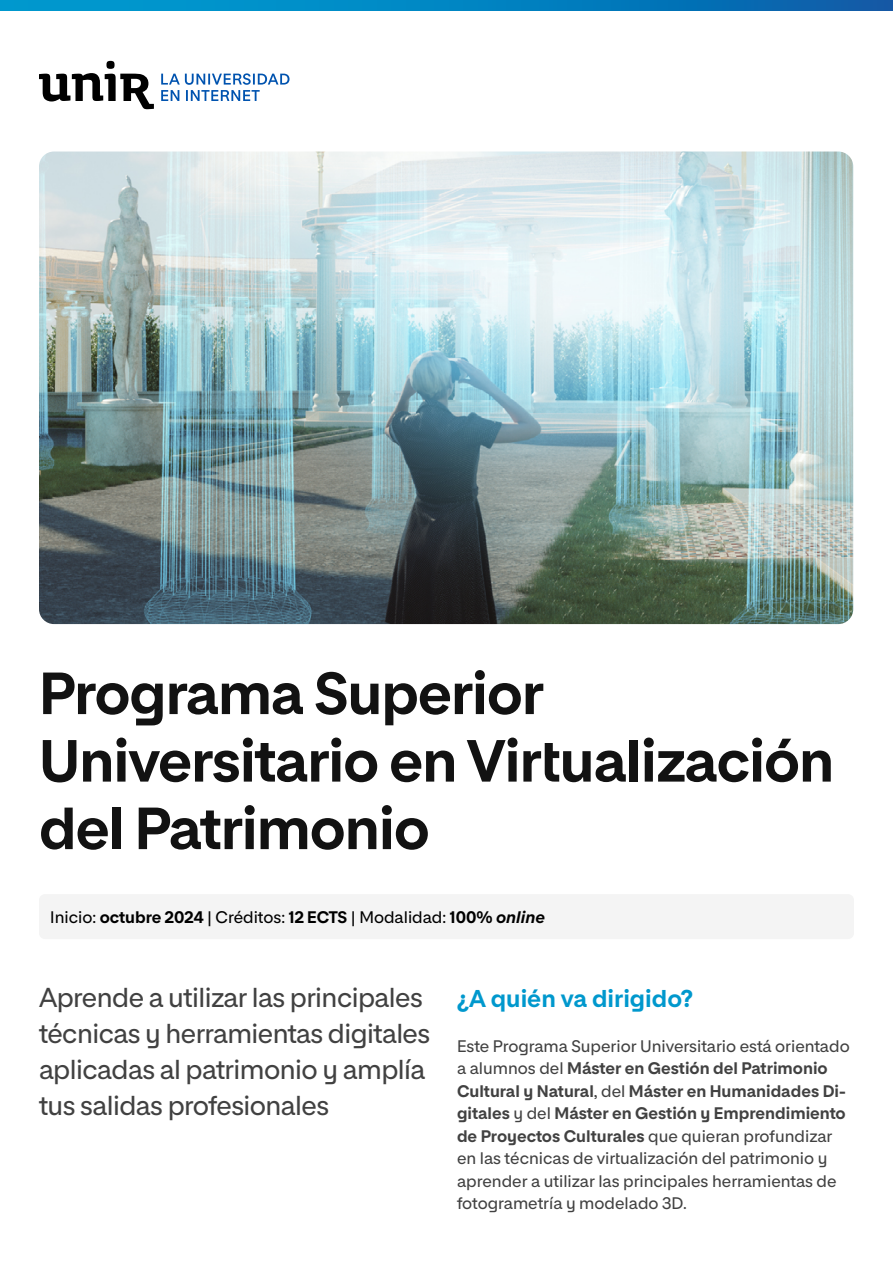
<style>
.page{position:relative;width:893px;height:1263px;background:#fff}
.page>*{position:absolute;margin:0;border:0;box-sizing:border-box;transform-origin:0 0}
.t1{font:700 58.5px/67.5px "Proeduca Sans";letter-spacing:-.02em;color:#121212}
.t2{font:500 27px/36px "Proeduca Sans";letter-spacing:-.02em;color:#414141}
.t3{font:700 24px "Proeduca Sans";color:#0098cd}
.t4{font:500 16.5px/22.5px "Proeduca Sans";color:#414141}
.t5{font:500 16.5px "Proeduca Sans";color:#000}
.s1{font-weight:700}
.s2{font-weight:700;font-style:italic}
</style>
<div class="page">
<svg style="left:0;top:0;width:893px;height:10px;background:#0281bf"></svg>
<svg style="left:161px;top:73px;width:128px;height:28px"></svg>
<svg style="left:39px;top:61px;width:115px;height:48px"></svg>
<div style="left:39px;top:894px;width:815px;height:45px;background:#f4f4f4;border-radius:6px"></div>
<img style="left:39px;top:152px;width:814px;height:472px">
<h1 class="t1" style="left:39px;top:660px;width:797px">Programa Superior<br>Universitario en Virtualización del Patrimonio</h1>
<p class="t5" style="left:50px;top:907px;width:496px">Inicio: <span class="s1">octubre 2024</span> | Créditos: <span class="s1">12 ECTS</span> | Modalidad: <span class="s1">100%</span> <span class="s2">online</span></p>
<h2 class="t2" style="left:39px;top:979px;width:393px">Aprende a utilizar las principales técnicas y herramientas digitales aplicadas al patrimonio y amplía tus salidas profesionales</h2>
<h3 class="t3" style="left:457px;top:983px;width:237px">¿A quién va dirigido?</h3>
<p class="t4" style="left:457px;top:1034px;width:394px">Este Programa Superior Universitario está orientado a alumnos del <span class="s1">Máster en Gestión del Patrimonio Cultural y Natural</span>, del <span class="s1">Máster en Humanidades Di&shy;gitales</span> y del <span class="s1">Máster en Gestión y Emprendimiento de Proyectos Culturales</span> que quieran profundizar en las técnicas de virtualización del patrimonio y aprender a utilizar las principales herramientas de fotogrametría y modelado 3D.</p>
</div>
